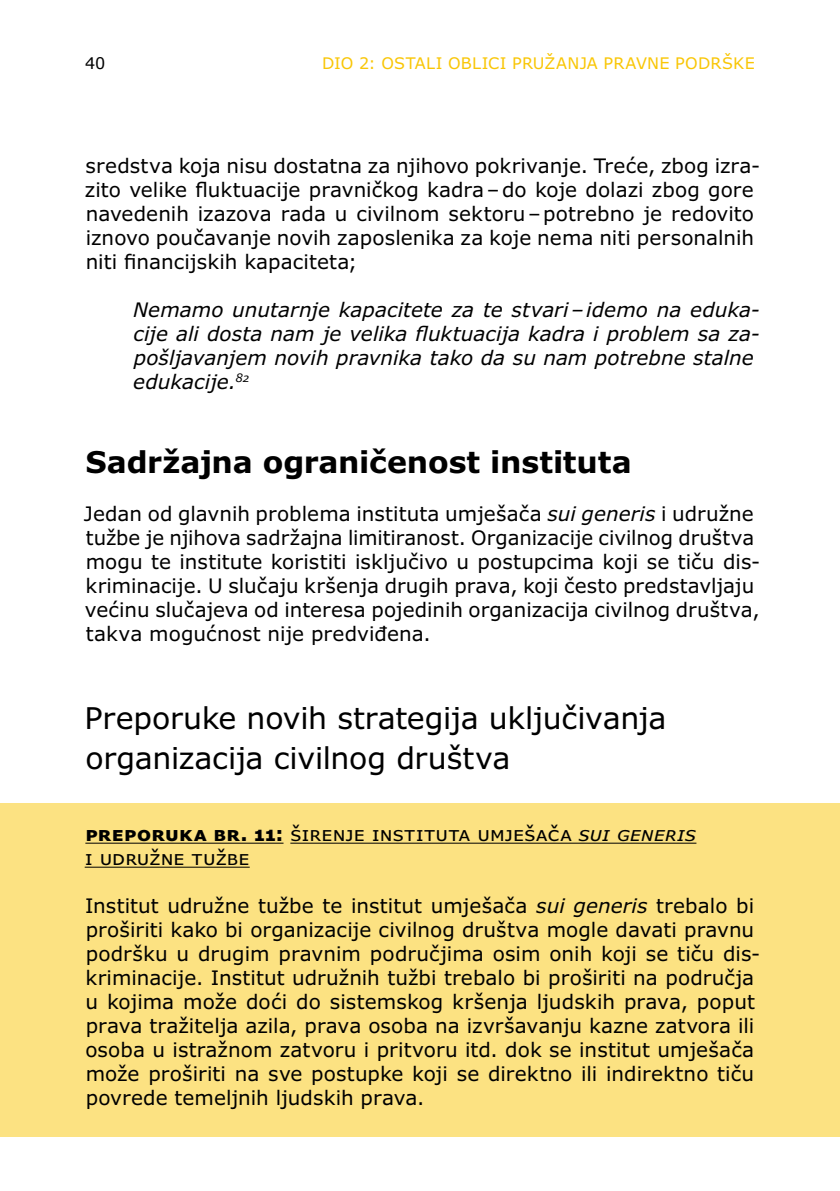
<style>
.page{position:relative;width:840px;height:1191px;background:#fff}
.page>*{position:absolute;margin:0;border:0;box-sizing:border-box;transform-origin:0 0}
.t1{font:30px/40px "Verdana Pro";letter-spacing:-.01em;color:#000}
.t2{font:700 30px "Verdana Pro";letter-spacing:-.005em;color:#000}
.t3{font:20px/24px "Verdana Pro";color:#000}
.t4{font:italic 20px/24px "Verdana Pro";color:#000}
.t5{font:700 20px "Verdana Pro";letter-spacing:.01em;color:#000}
.t6{font:16px "Verdana Pro";letter-spacing:.015em;color:#f9c606}
.t7{font:16px "Verdana";color:#000}
.s1{font-style:italic}
.s2{font-weight:400}
.s3{font-style:normal}
</style>
<div class="page">
<div style="left:0;top:803px;width:839px;height:333px;background:#fce282"></div>
<hr style="left:85px;top:842px;width:198px;height:1px;background:#000">
<hr style="left:290px;top:842px;width:406px;height:1px;background:#000">
<hr style="left:85px;top:866px;width:164px;height:1px;background:#000">
<p class="t7" style="left:85px;top:53px;width:22px">40</p>
<p class="t6" style="left:322px;top:53px;width:434px">DIO 2: OSTALI OBLICI PRUŽANJA PRAVNE PODRŠKE</p>
<p class="t3" style="left:85px;top:154px;width:676px">sredstva koja nisu dostatna za njihovo pokrivanje. Treće, zbog izra&shy;zito velike fluktuacije pravničkog kadra–do koje dolazi zbog gore navedenih izazova rada u civilnom sektoru–potrebno je redovito iznovo poučavanje novih zaposlenika za koje nema niti personalnih niti financijskih kapaciteta;</p>
<p class="t4" style="left:133px;top:298px;width:628px">Nemamo unutarnje kapacitete za te stvari–idemo na eduka&shy;cije ali dosta nam je velika fluktuacija kadra i problem sa za&shy;pošljavanjem novih pravnika tako da su nam potrebne stalne edukacije.<sup>82</sup></p>
<h1 class="t2" style="left:85px;top:442px;width:547px">Sadržajna ograničenost instituta</h1>
<p class="t3" style="left:84px;top:502px;width:677px">Jedan od glavnih problema instituta umješača <span class="s1">sui generis</span> i udružne tužbe je njihova sadržajna limitiranost. Organizacije civilnog društva mogu te institute koristiti isključivo u postupcima koji se tiču dis&shy;kriminacije. U slučaju kršenja drugih prava, koji često predstavljaju većinu slučajeva od interesa pojedinih organizacija civilnog društva, takva mogućnost nije predviđena.</p>
<h1 class="t1" style="left:85px;top:698px;width:583px">Preporuke novih strategija uključivanja organizacija civilnog društva</h1>
<p class="t5" style="left:85px;top:821px;width:217px">Preporuka br. 11: <span class="s2">Širenje</span></p>
<p class="t3" style="left:371px;top:822px;width:12px">instituta</p>
<p class="t3" style="left:477px;top:822px;width:12px">umje</p>
<p class="t4" style="left:524px;top:822px;width:173px"><span class="s3">šač A</span> sui generis</p>
<p class="t3" style="left:85px;top:846px;width:163px">i udružne tužbe</p>
<p class="t3" style="left:85px;top:894px;width:676px">Institut udružne tužbe te institut umješača <span class="s1">sui generis</span> trebalo bi proširiti kako bi organizacije civilnog društva mogle davati pravnu podršku u drugim pravnim područjima osim onih koji se tiču dis&shy;kriminacije. Institut udružnih tužbi trebalo bi proširiti na područja u kojima može doći do sistemskog kršenja ljudskih prava, poput prava tražitelja azila, prava osoba na izvršavanju kazne zatvora ili osoba u istražnom zatvoru i pritvoru itd. dok se institut umješača može proširiti na sve postupke koji se direktno ili indirektno tiču povrede temeljnih ljudskih prava.</p>
</div>
